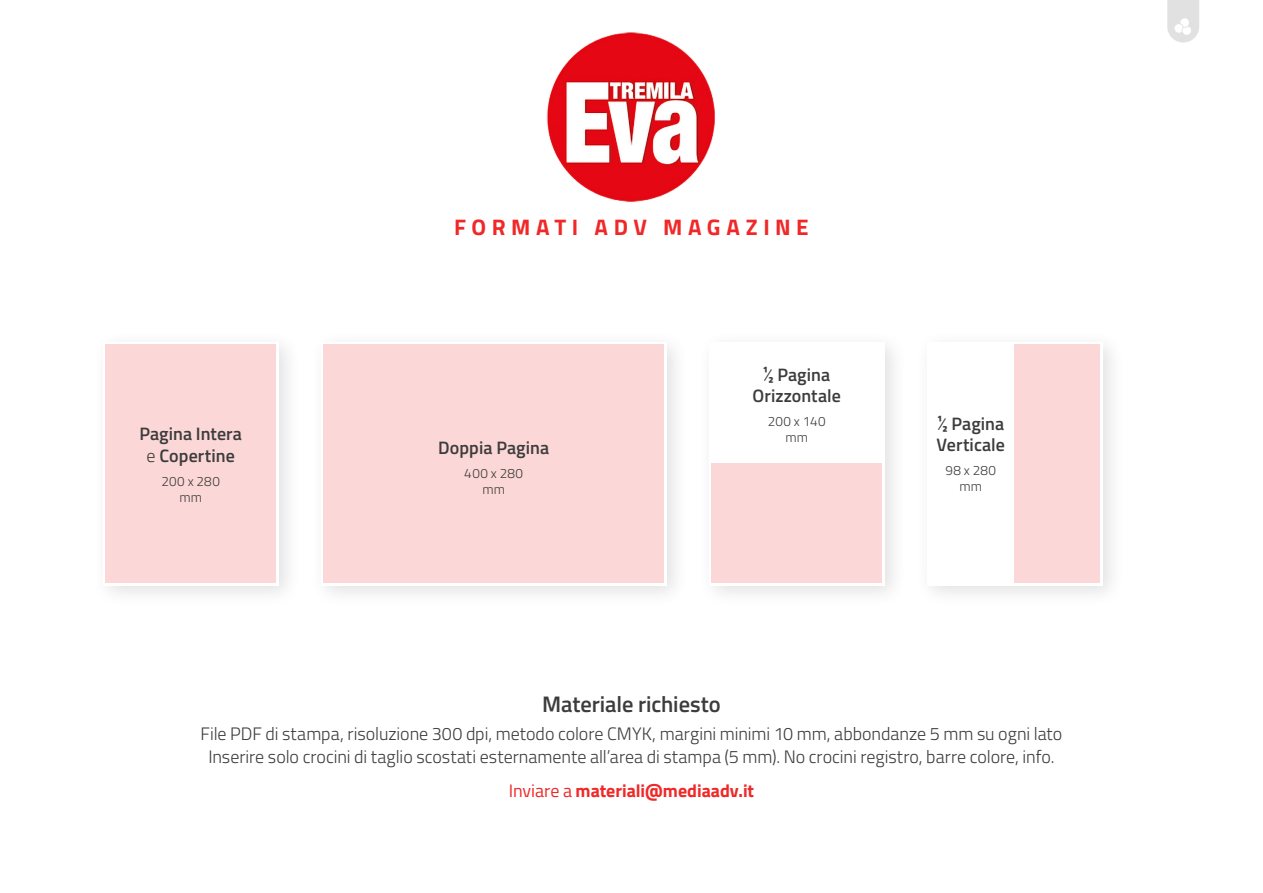
<style>
.page{position:relative;width:1263px;height:893px;background:#fff}
.page>*{position:absolute;margin:0;border:0;box-sizing:border-box;transform-origin:0 0}
.t1{font:600 22.5px "Titillium Web";letter-spacing:-.005em;color:#3c3c3c}
.t2{font:700 22.5px "Titillium Web";letter-spacing:.245em;color:#f02828}
.t3{font:300 18px/22.5px "Titillium Web";color:#3c3c3c;text-align:center}
.t4{font:600 18px/21.3px "Titillium Web";letter-spacing:.005em;color:#3c3c3c;text-align:center}
.t5{font:700 18px "Titillium Web";color:#f02828}
.t6{font:300 13.5px/16px "Titillium Web";letter-spacing:.015em;color:#3c3c3c;text-align:center}
.s1{font-weight:300}
.s2{font-weight:400}
</style>
<div class="page">
<div style="left:91px;top:330px;width:211px;height:278px;background:#000;opacity:.13"></div>
<div style="left:103px;top:342px;width:175px;height:243px;background:linear-gradient(to bottom,#fcd7d7,#fcd7d7)"></div>
<div style="left:106px;top:344px;width:170px;height:239px;background:#fcd7d7"></div>
<div style="left:309px;top:330px;width:381px;height:278px;background:#000;opacity:.13"></div>
<div style="left:321px;top:342px;width:345px;height:243px;background:linear-gradient(to bottom,#fcd7d7,#fcd7d7)"></div>
<div style="left:324px;top:344px;width:340px;height:239px;background:#fcd7d7"></div>
<svg style="left:1167px;top:0;width:32px;height:43px"></svg>
<div style="left:697px;top:330px;width:211px;height:278px;background:#000;opacity:.13"></div>
<div style="left:709px;top:342px;width:175px;height:243px;background:#fff"></div>
<div style="left:712px;top:463px;width:170px;height:120px;background:#fcd7d7"></div>
<div style="left:915px;top:330px;width:211px;height:278px;background:#000;opacity:.13"></div>
<div style="left:927px;top:342px;width:175px;height:243px;background:#fff"></div>
<div style="left:1015px;top:344px;width:85px;height:239px;background:#fcd7d7"></div>
<img style="left:546px;top:32px;width:169px;height:170px">
<p class="t4" style="left:139px;top:422px;width:104px">Pagina Intera <span class="s1">e</span> Copertine</p>
<p class="t6" style="left:161px;top:472px;width:60px">200 x 280 mm</p>
<p class="t2" style="left:454px;top:210px;width:356px">FORMATI ADV MAGAZINE</p>
<p class="t4" style="left:438px;top:436px;width:112px">Doppia Pagina</p>
<p class="t6" style="left:464px;top:464px;width:60px">400 x 280 mm</p>
<p class="t4" style="left:752px;top:363px;width:90px">1/2 Pagina<br>Orizzontale</p>
<p class="t6" style="left:768px;top:413px;width:59px">200 x 140 mm</p>
<p class="t4" style="left:936px;top:412px;width:70px;text-align:left">1/2 Pagina<br>Verticale</p>
<p class="t6" style="left:945px;top:462px;width:52px">98 x 280 mm</p>
<p class="t1" style="left:542px;top:687px;width:180px">Materiale richiesto</p>
<p class="t3" style="left:201px;top:722px;width:863px">File PDF di stampa, risoluzione 300 dpi, metodo colore CMYK, margini minimi 10 mm, abbondanze 5 mm su ogni lato<br>Inserire solo crocini di taglio scostati esternamente all’area di stampa (5 mm). No crocini registro, barre colore, info.</p>
<p class="t5" style="left:509px;top:777px;width:247px"><span class="s2">Inviare a</span> materiali@mediaadv.it</p>
</div>
